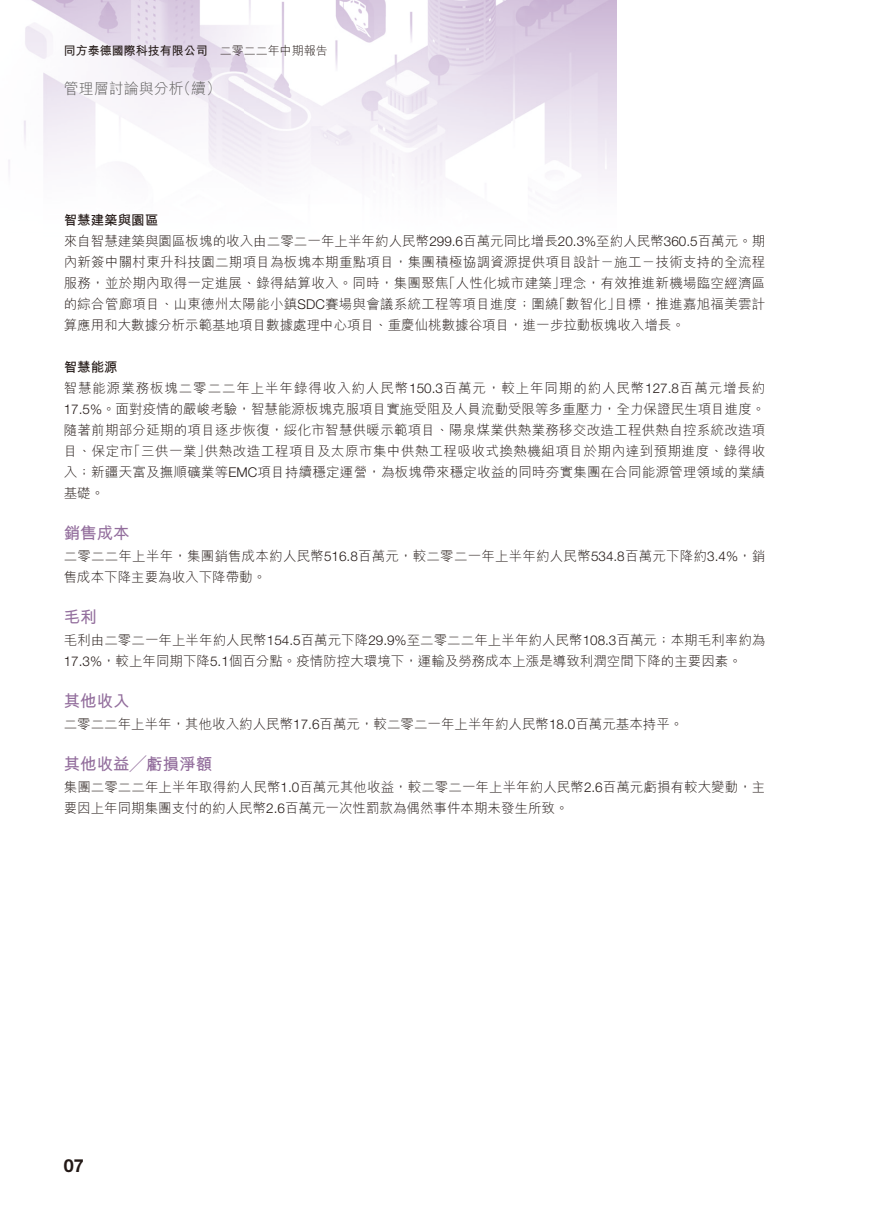
<style>
.page{position:relative;width:893px;height:1212px;background:#fff}
.page>*{position:absolute;margin:0;border:0;box-sizing:border-box;transform-origin:0 0}
.t1{font:700 18px "Helvetica Neue LT Std";color:#231916}
.t2{font:16.5px "M Hei HK Bold E Ten B5 H";color:#926d9c}
.t3{font:15px "M Hei HK Light E Ten B5 H";color:#595857}
.t4{font:13.5px/21px "M Hei HK Light E Ten B5 H";color:#231916}
.t5{font:13.5px "M Hei HK Bold E Ten B5 H";color:#231916}
.t6{font:12px "M Hei HK Bold E Ten B5 H";color:#231916}
.s1{font-family:"M Hei HK Light E Ten B5 H"}
.s2{font-family:"Helvetica Neue LT Std";font-weight:300}
</style>
<div class="page">
<img style="left:8px;top:0;width:609px;height:189px">
<p class="t6" style="left:64px;top:46px;width:265px">同方泰德國際科技有限公司 <span class="s1">二零二二年中期報告</span></p>
<p class="t3" style="left:64px;top:83px;width:159px">管理層討論與分析（續）</p>
<p class="t5" style="left:64px;top:215px;width:96px">智慧建築與園區</p>
<p class="t4" style="left:64px;top:232px;width:703px;text-align:justify">來自智慧建築與園區板塊的收入由二零二一年上半年約人民幣<span class="s2">299.6</span>百萬元同比增長<span class="s2">20.3%</span>至約人民幣<span class="s2">360.5</span>百萬元。期內新簽中關村東升科技園二期項目為板塊本期重點項目，集團積極協調資源提供項目設計－施工－技術支持的全流程服務，並於期內取得一定進展、錄得結算收入。同時，集團聚焦「人性化城市建築」理念，有效推進新機場臨空經濟區的綜合管廊項目、山東德州太陽能小鎮<span class="s2">SDC</span>賽場與會議系統工程等項目進度；圍繞「數智化」目標，推進嘉旭福美雲計算應用和大數據分析示範基地項目數據處理中心項目、重慶仙桃數據谷項目，進一步拉動板塊收入增長。</p>
<p class="t5" style="left:64px;top:362px;width:56px">智慧能源</p>
<p class="t4" style="left:64px;top:379px;width:703px;text-align:justify">智慧能源業務板塊二零二二年上半年錄得收入約人民幣<span class="s2">150.3</span>百萬元，較上年同期的約人民幣<span class="s2">127.8</span>百萬元增長約<span class="s2">17.5%</span>。面對疫情的嚴峻考驗，智慧能源板塊克服項目實施受阻及人員流動受限等多重壓力，全力保證民生項目進度。隨著前期部分延期的項目逐步恢復，綏化市智慧供暖示範項目、陽泉煤業供熱業務移交改造工程供熱自控系統改造項目、保定市「三供一業」供熱改造工程項目及太原市集中供熱工程吸收式換熱機組項目於期內達到預期進度、錄得收入；新疆天富及撫順礦業等<span class="s2">EMC</span>項目持續穩定運營，為板塊帶來穩定收益的同時夯實集團在合同能源管理領域的業績基礎。</p>
<p class="t2" style="left:64px;top:527px;width:67px">銷售成本</p>
<p class="t4" style="left:64px;top:547px;width:703px">二零二二年上半年，集團銷售成本約人民幣<span class="s2">516.8</span>百萬元，較二零二一年上半年約人民幣<span class="s2">534.8</span>百萬元下降約<span class="s2">3.4%</span>，銷售成本下降主要為收入下降帶動。</p>
<p class="t2" style="left:64px;top:611px;width:34px">毛利</p>
<p class="t4" style="left:64px;top:631px;width:703px">毛利由二零二一年上半年約人民幣<span class="s2">154.5</span>百萬元下降<span class="s2">29.9%</span>至二零二二年上半年約人民幣<span class="s2">108.3</span>百萬元；本期毛利率約為<br><span class="s2">17.3%</span>，較上年同期下降<span class="s2">5.1</span>個百分點。疫情防控大環境下，運輸及勞務成本上漲是導致利潤空間下降的主要因素。</p>
<p class="t2" style="left:64px;top:695px;width:67px">其他收入</p>
<p class="t4" style="left:64px;top:715px;width:621px">二零二二年上半年，其他收入約人民幣<span class="s2">17.6</span>百萬元，較二零二一年上半年約人民幣<span class="s2">18.0</span>百萬元基本持平。</p>
<p class="t2" style="left:64px;top:758px;width:150px">其他收益╱虧損淨額</p>
<p class="t4" style="left:64px;top:778px;width:703px">集團二零二二年上半年取得約人民幣<span class="s2">1.0</span>百萬元其他收益，較二零二一年上半年約人民幣<span class="s2">2.6</span>百萬元虧損有較大變動，主要因上年同期集團支付的約人民幣<span class="s2">2.6</span>百萬元一次性罰款為偶然事件本期未發生所致。</p>
<h1 class="t1" style="left:64px;top:1159px;width:22px">07</h1>
</div>
